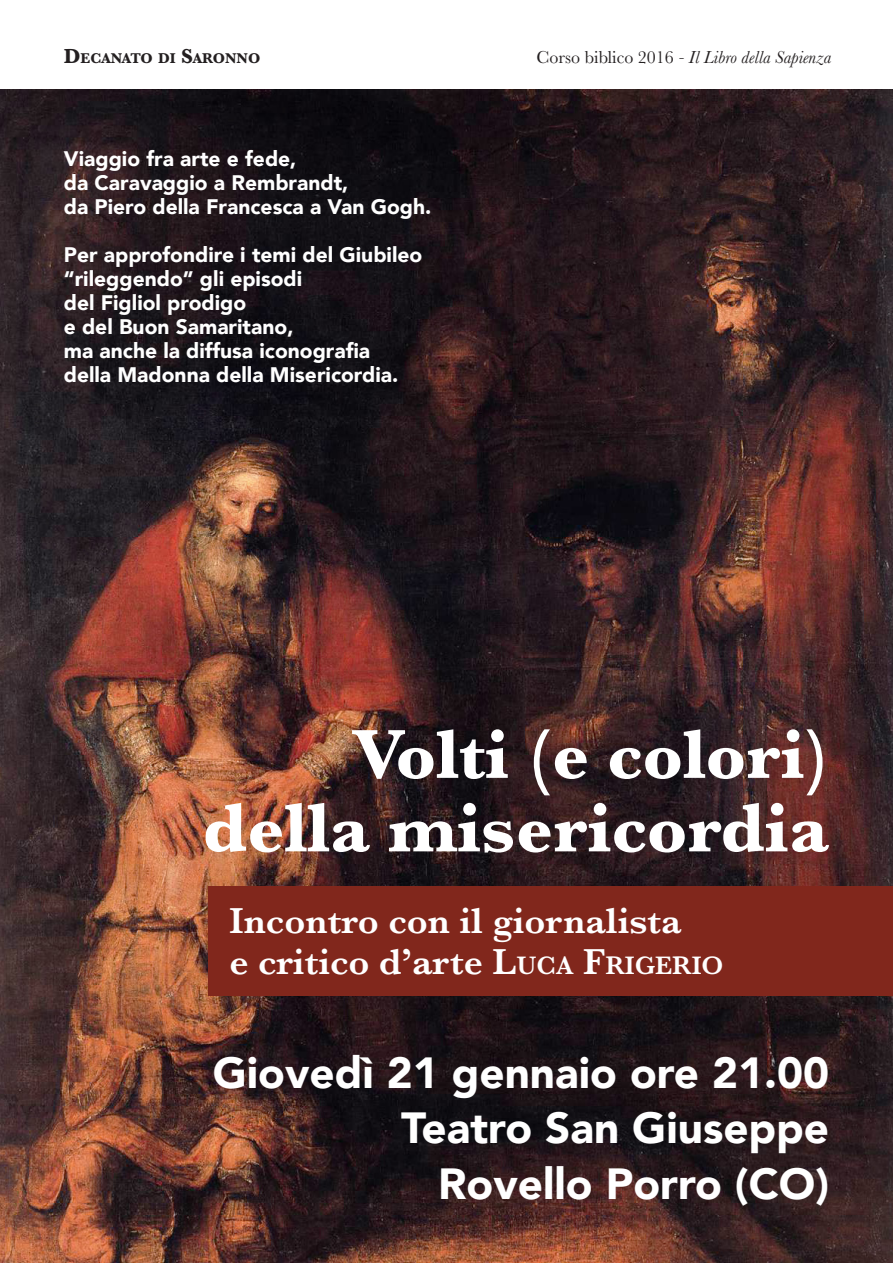
<style>
.page{position:relative;width:893px;height:1263px;background:#fff}
.page>*{position:absolute;margin:0;border:0;box-sizing:border-box;transform-origin:0 0}
.t1{font:700 72px "Baskerville";color:#fff}
.t2{font:900 43.5px "Avenir";color:#fff}
.t3{font:600 37.5px "Baskerville";color:#fff}
.t4{font:900 21px "Avenir";color:#fff}
.t5{font:italic 18px "Baskerville";color:#231f20}
.t6{font:700 14.7px "Baskerville";color:#231f20}
.s1{font-size:21px}
.s2{font-style:normal}
.s3{font-style:inherit}
.s4{font-size:26.25px}
</style>
<div class="page">
<img style="left:0;top:89px;width:893px;height:1174px">
<div style="left:208px;top:887px;width:685px;height:109px;background:#81271c"></div>
<p class="t6" style="left:64px;top:48px;width:198px"><span class="s1">D</span>ECANATO DI <span class="s1">S</span>ARONNO</p>
<p class="t5" style="left:537px;top:45px;width:296px"><span class="s2">Corso biblico 2016</span> - Il Libro della Sapienza</p>
<p class="t4" style="left:64px;top:141px;width:234px">Viaggio fra arte e fede,</p>
<p class="t4" style="left:64px;top:165px;width:286px">da Caravaggio a Rembrandt,</p>
<p class="t4" style="left:64px;top:189px;width:369px">da Piero della Francesca a Van Gogh.</p>
<p class="t4" style="left:64px;top:237px;width:360px">Per approfondire i temi del Giubileo</p>
<p class="t4" style="left:64px;top:261px;width:240px">“rileggendo” gli episodi</p>
<p class="t4" style="left:64px;top:285px;width:184px">del Figliol prodigo</p>
<p class="t4" style="left:64px;top:309px;width:231px">e del Buon Samaritano,</p>
<p class="t4" style="left:64px;top:333px;width:308px">ma anche la diffusa iconografia</p>
<p class="t4" style="left:64px;top:357px;width:336px">della Madonna della Misericordia.</p>
<p class="t1" style="left:353px;top:704px;width:478px">Volti (e colori)</p>
<p class="t1" style="left:203px;top:778px;width:628px">della misericordia</p>
<p class="t3" style="left:230px;top:895px;width:453px">Incontro con il giornalista</p>
<p class="t3" style="left:230px;top:935px;width:495px">e critico d’arte <span class="s3">L</span><span class="s4">UCA</span> <span class="s3">F</span><span class="s4">RIGERIO</span></p>
<p class="t2" style="left:213px;top:1035px;width:618px">Giovedì 21 gennaio ore 21.00</p>
<p class="t2" style="left:401px;top:1091px;width:429px">Teatro San Giuseppe</p>
<p class="t2" style="left:438px;top:1146px;width:393px">Rovello Porro (CO)</p>
</div>
